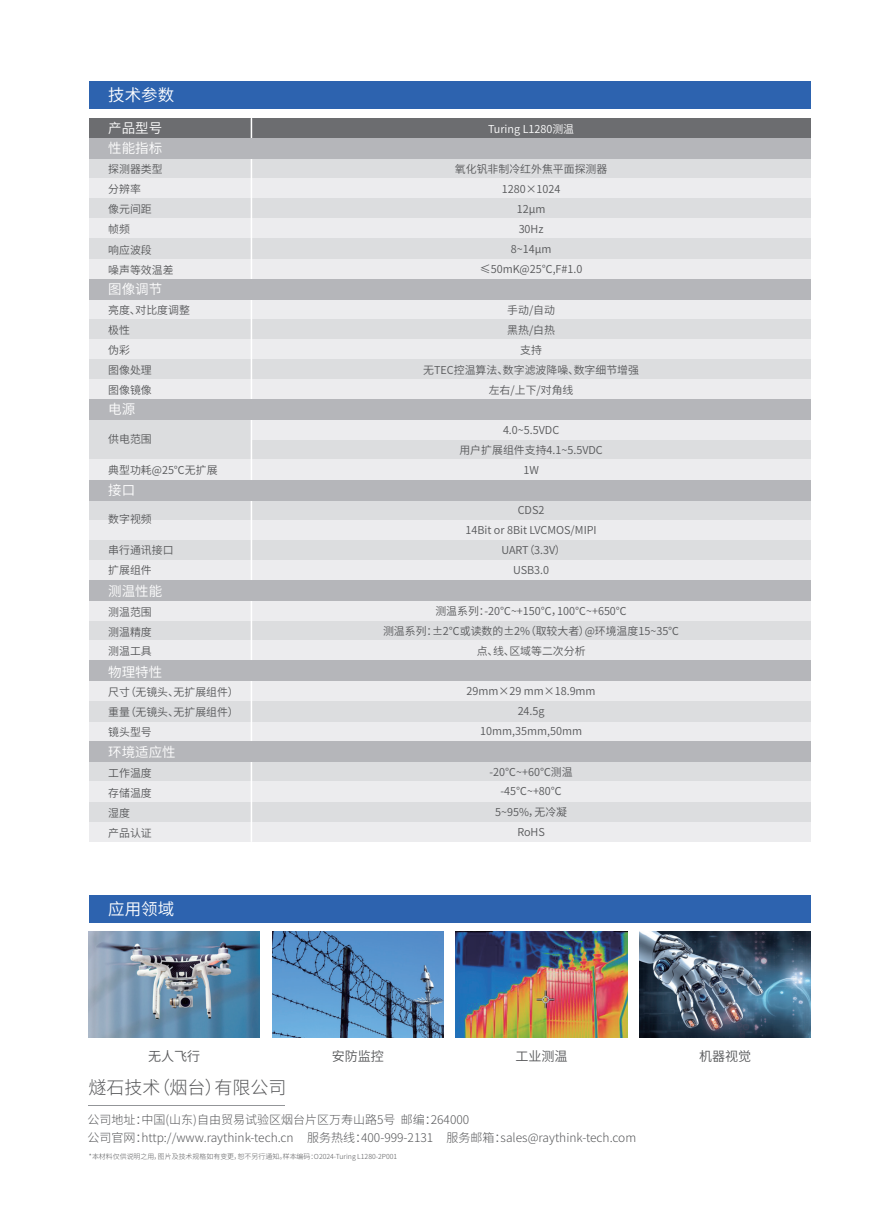
<style>
.page{position:relative;width:893px;height:1212px;background:#fff}
.page>*{position:absolute;margin:0;border:0;box-sizing:border-box;transform-origin:0 0}
.t1{font:300 18px "Source Han Sans CN";color:#57585a}
.t2{font:16.5px "Source Han Sans CN";color:#fff}
.t3{font:13.5px/20.7px "Source Han Sans CN";color:#fff}
.t4{font:13.05px "Source Han Sans CN";color:#57585a}
.t5{font:300 12px/18px "Source Han Sans CN";color:#57585a}
.t6{font:10.95px/20.1px "Source Han Sans CN";color:#57585a;text-align:center}
.t7{font:10.95px "Source Han Sans CN";color:#fff}
.t8{font:300 6.9px "Source Han Sans CN";color:#57585a}
</style>
<div class="page">
<div style="left:89px;top:440px;width:722px;height:20px;background:#dcdddf"></div>
<div style="left:89px;top:500px;width:722px;height:20px;background:#dcdddf"></div>
<div style="left:89px;top:118px;width:722px;height:20px;background:#6c6d70"></div>
<div style="left:89px;top:420px;width:722px;height:20px;background:#ececee"></div>
<div style="left:89px;top:420px;width:162px;height:40px;background:#dcdddf"></div>
<div style="left:89px;top:621px;width:722px;height:20px;background:#dcdddf"></div>
<div style="left:89px;top:721px;width:722px;height:20px;background:#ececee"></div>
<div style="left:89px;top:701px;width:722px;height:20px;background:#dcdddf"></div>
<div style="left:89px;top:81px;width:722px;height:28px;background:#2d63af"></div>
<div style="left:89px;top:158px;width:722px;height:21px;background:#dcdddf"></div>
<div style="left:89px;top:179px;width:722px;height:20px;background:#ececee"></div>
<div style="left:89px;top:199px;width:722px;height:20px;background:#dcdddf"></div>
<div style="left:89px;top:219px;width:722px;height:20px;background:#ececee"></div>
<div style="left:89px;top:239px;width:722px;height:20px;background:#dcdddf"></div>
<div style="left:89px;top:259px;width:722px;height:20px;background:#ececee"></div>
<div style="left:89px;top:299px;width:722px;height:20px;background:#ececee"></div>
<div style="left:89px;top:319px;width:722px;height:20px;background:#dcdddf"></div>
<div style="left:89px;top:339px;width:722px;height:20px;background:#ececee"></div>
<div style="left:89px;top:359px;width:722px;height:20px;background:#dcdddf"></div>
<div style="left:89px;top:379px;width:722px;height:21px;background:#ececee"></div>
<div style="left:89px;top:460px;width:722px;height:20px;background:#ececee"></div>
<div style="left:89px;top:520px;width:722px;height:20px;background:#ececee"></div>
<div style="left:89px;top:540px;width:722px;height:20px;background:#dcdddf"></div>
<div style="left:89px;top:560px;width:722px;height:20px;background:#ececee"></div>
<div style="left:89px;top:600px;width:722px;height:21px;background:#ececee"></div>
<div style="left:89px;top:641px;width:722px;height:20px;background:#ececee"></div>
<div style="left:89px;top:681px;width:722px;height:20px;background:#ececee"></div>
<div style="left:89px;top:822px;width:722px;height:20px;background:#ececee"></div>
<div style="left:89px;top:802px;width:722px;height:20px;background:#dcdddf"></div>
<div style="left:89px;top:761px;width:722px;height:20px;background:#dcdddf"></div>
<div style="left:89px;top:781px;width:722px;height:20px;background:#ececee"></div>
<hr style="left:251px;top:118px;width:1px;height:724px;background:#fff">
<div style="left:89px;top:138px;width:722px;height:20px;background:#b5b6ba"></div>
<div style="left:89px;top:279px;width:722px;height:20px;background:#b5b6ba"></div>
<div style="left:89px;top:896px;width:722px;height:27px;background:#2d63af"></div>
<div style="left:89px;top:580px;width:722px;height:20px;background:#b5b6ba"></div>
<div style="left:89px;top:400px;width:722px;height:20px;background:#b5b6ba"></div>
<div style="left:89px;top:480px;width:722px;height:20px;background:#b5b6ba"></div>
<div style="left:89px;top:661px;width:722px;height:20px;background:#b5b6ba"></div>
<div style="left:89px;top:741px;width:722px;height:20px;background:#b5b6ba"></div>
<hr style="left:89px;top:1105px;width:196px;height:1px;background:#939598">
<img style="left:639px;top:931px;width:172px;height:107px">
<img style="left:456px;top:931px;width:171px;height:107px">
<img style="left:89px;top:931px;width:171px;height:107px">
<img style="left:272px;top:931px;width:172px;height:107px">
<h2 class="t2" style="left:108px;top:86px;width:67px">技术参数</h2>
<p class="t3" style="left:108px;top:118px;width:55px">产品型号性能指标</p>
<p class="t6" style="left:108px;top:159px;width:67px;text-align:left">探测器类型分辨率<br>像元间距<br>帧频<br>响应波段<br>噪声等效温差</p>
<p class="t6" style="left:108px;top:300px;width:83px;text-align:left">亮度、对比度调整极性<br>伪彩<br>图像处理<br>图像镜像</p>
<p class="t3" style="left:108px;top:279px;width:55px">图像调节</p>
<p class="t3" style="left:108px;top:399px;width:28px">电源</p>
<p class="t6" style="left:108px;top:429px;width:45px">供电范围</p>
<p class="t6" style="left:108px;top:461px;width:111px">典型功耗@25℃无扩展</p>
<p class="t3" style="left:108px;top:480px;width:28px">接口</p>
<p class="t6" style="left:108px;top:509px;width:45px">数字视频</p>
<p class="t6" style="left:108px;top:540px;width:67px;text-align:left">串行通讯接口扩展组件</p>
<p class="t3" style="left:108px;top:581px;width:55px">测温性能</p>
<p class="t6" style="left:108px;top:602px;width:45px;line-height:19.5px;text-align:justify">测温范围测温精度测温工具</p>
<p class="t3" style="left:108px;top:661px;width:55px">物理特性</p>
<p class="t6" style="left:108px;top:682px;width:132px;text-align:justify">尺寸（无镜头、无扩展组件）重量（无镜头、无扩展组件）镜头型号</p>
<p class="t3" style="left:108px;top:742px;width:69px">环境适应性</p>
<p class="t6" style="left:108px;top:763px;width:45px;text-align:left">工作温度存储温度湿度<br>产品认证</p>
<h2 class="t2" style="left:108px;top:900px;width:67px">应用领域</h2>
<p class="t7" style="left:488px;top:123px;width:88px">Turing L1280测温</p>
<p class="t6" style="left:455px;top:159px;width:154px">氧化钒非制冷红外焦平面探测器<br>1280×1024<br>12μm<br>30Hz<br>8~14μm<br>≤50mK@25℃,F#1.0</p>
<p class="t6" style="left:423px;top:300px;width:217px">手动/自动<br>黑热/白热<br>支持<br>无TEC控温算法、数字滤波降噪、数字细节增强左右/上下/对角线</p>
<p class="t6" style="left:459px;top:420px;width:145px">4.0~5.5VDC<br>用户扩展组件支持4.1~5.5VDC</p>
<p class="t6" style="left:523px;top:460px;width:17px">1W</p>
<p class="t6" style="left:518px;top:500px;width:28px">CDS2</p>
<p class="t6" style="left:465px;top:520px;width:133px">14Bit or 8Bit LVCMOS/MIPI<br>UART（3.3V）<br>USB3.0</p>
<p class="t6" style="left:383px;top:601px;width:298px">测温系列：-20℃~+150℃，100℃~+650℃<br>测温系列：±2℃或读数的±2%（取较大者）@环境温度15~35℃点、线、区域等二次分析</p>
<p class="t6" style="left:467px;top:681px;width:131px">29mm×29 mm×18.9mm<br>24.5g</p>
<p class="t6" style="left:480px;top:722px;width:103px">10mm,35mm,50mm</p>
<p class="t6" style="left:490px;top:762px;width:85px">-20℃~+60℃测温</p>
<p class="t6" style="left:495px;top:782px;width:73px">-45℃~+80℃<br>5~95%，无冷凝<br>RoHS</p>
<p class="t4" style="left:148px;top:1049px;width:54px">无人飞行</p>
<p class="t4" style="left:332px;top:1049px;width:54px">安防监控</p>
<p class="t4" style="left:515px;top:1049px;width:54px">工业测温</p>
<p class="t4" style="left:699px;top:1049px;width:54px">机器视觉</p>
<h1 class="t1" style="left:89px;top:1077px;width:200px">燧石技术（烟台）有限公司</h1>
<p class="t5" style="left:87px;top:1111px;width:550px">公司地址：中国(山东)自由贸易试验区烟台片区万寿山路5号 邮编：264000<br>公司官网：http://www.raythink-tech.cn 服务热线：400-999-2131 服务邮箱：sales@raythink-tech.com</p>
<p class="t8" style="left:89px;top:1153px;width:310px">*本材料仅供说明之用，图片及技术规格如有变更，恕不另行通知。样本编码：O2024-Turing L1280-2P001</p>
</div>
